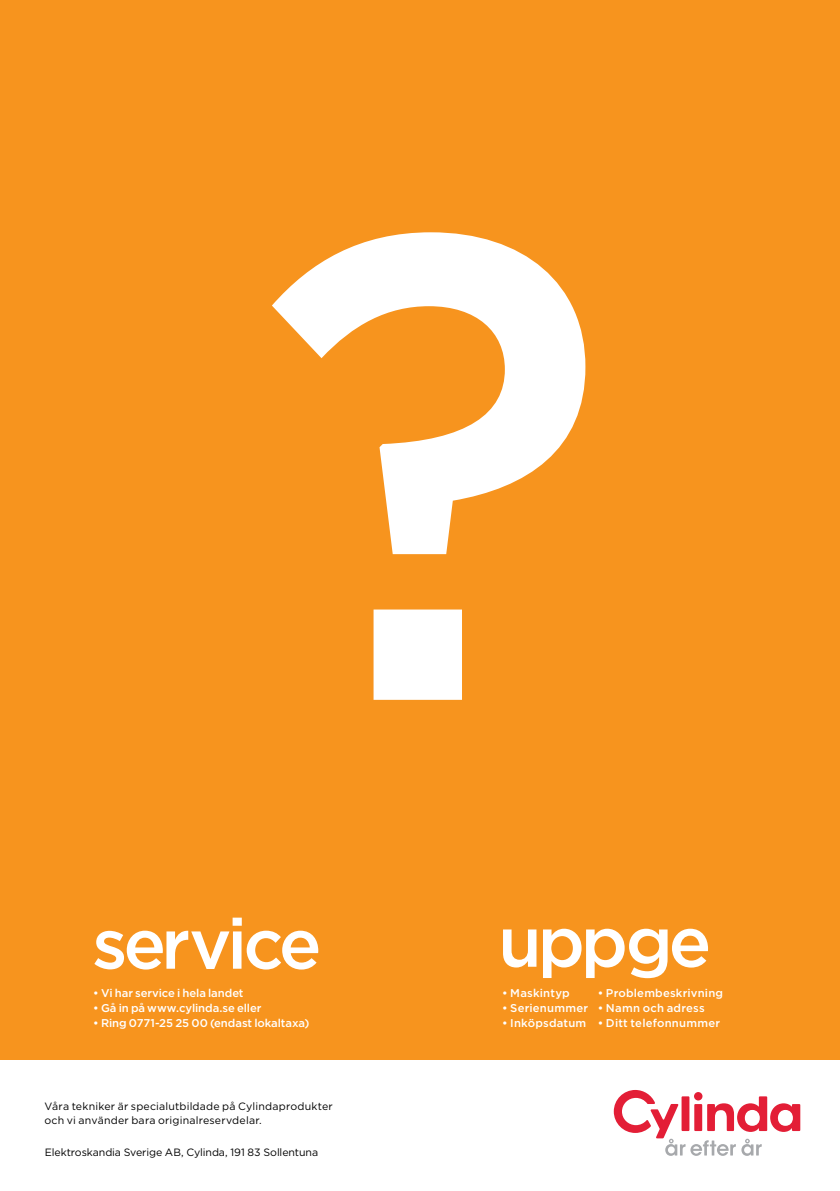
<style>
.page{position:relative;width:840px;height:1191px;background:#fff}
.page>*{position:absolute;margin:0;border:0;box-sizing:border-box;transform-origin:0 0}
.t1{font:500 659.2px "Gotham";color:#fff}
.t2{font:500 70.6px "Gotham";letter-spacing:-.06em;color:#fff}
.t3{font:500 11.2px "Gotham";letter-spacing:.01em;color:#fff}
.t4{font:10.6px/14.2px "Gotham";letter-spacing:.01em;color:#000}
.t5{font:10.6px "Gotham";letter-spacing:-.01em;color:#000}
</style>
<div class="page">
<div style="left:0;top:0;width:839px;height:1059px;background:#f7941e"></div>
<svg style="left:613px;top:1090px;width:186px;height:65px"></svg>
<h1 class="t1" style="left:256px;top:92px;width:358px">?</h1>
<h2 class="t2" style="left:92px;top:903px;width:231px">service</h2>
<p class="t3" style="left:93px;top:987px;width:152px">• Vi har service i hela landet</p>
<p class="t3" style="left:93px;top:1001px;width:170px">• Gå in på www.cylinda.se eller</p>
<p class="t3" style="left:93px;top:1016px;width:218px">• Ring 0771-25 25 00 (endast lokaltaxa)</p>
<p class="t4" style="left:44px;top:1098px;width:290px">Våra tekniker är specialutbildade på Cylindaprodukter och vi använder bara originalreservdelar.</p>
<p class="t5" style="left:45px;top:1146px;width:275px">Elektroskandia Sverige AB, Cylinda, 191 83 Sollentuna</p>
<h2 class="t2" style="left:498px;top:901px;width:214px">uppge</h2>
<p class="t3" style="left:502px;top:987px;width:69px">• Maskintyp</p>
<p class="t3" style="left:502px;top:1001px;width:87px">• Serienummer</p>
<p class="t3" style="left:502px;top:1016px;width:85px">• Inköpsdatum</p>
<p class="t3" style="left:597px;top:987px;width:127px">• Problembeskrivning</p>
<p class="t3" style="left:597px;top:1001px;width:108px">• Namn och adress</p>
<p class="t3" style="left:597px;top:1016px;width:123px">• Ditt telefonnummer</p>
</div>
